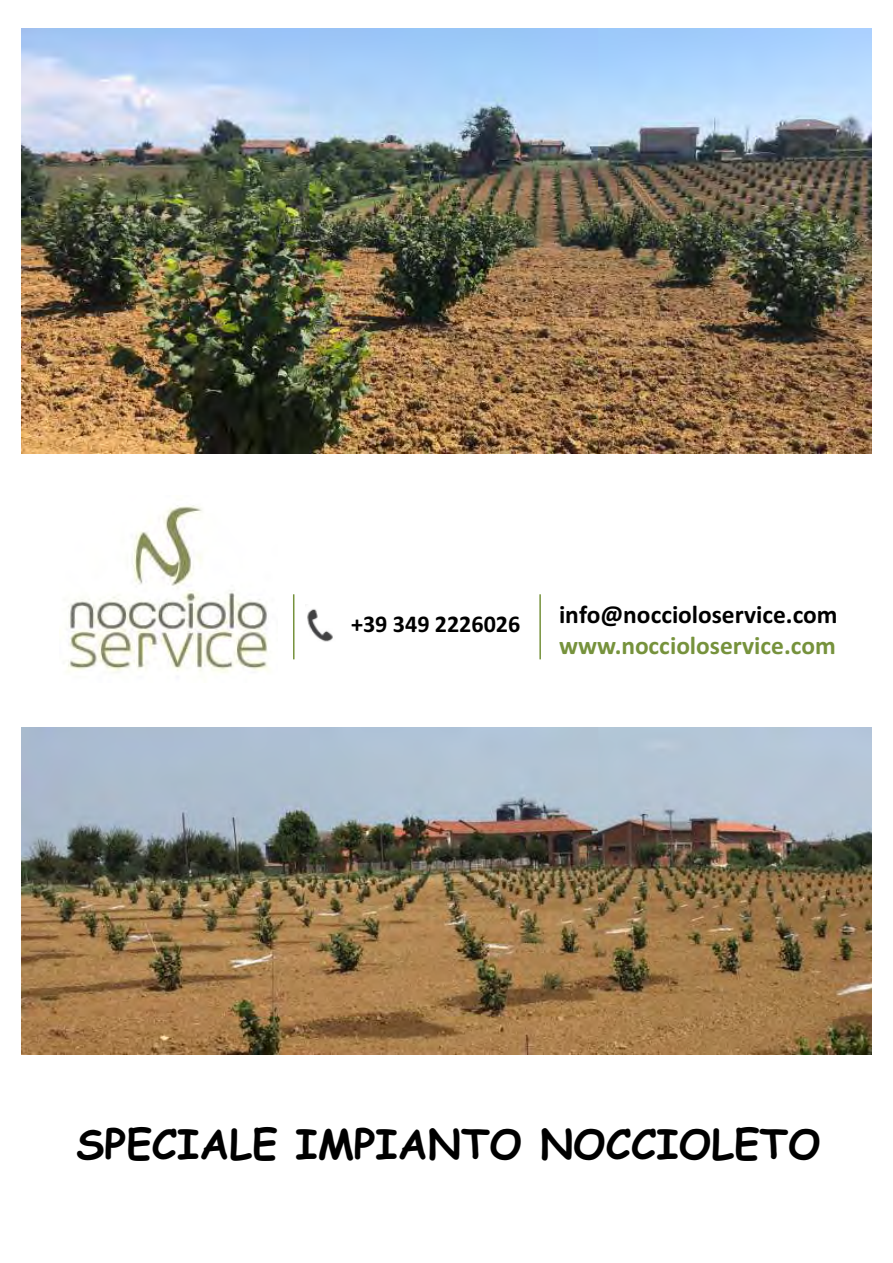
<style>
.page{position:relative;width:893px;height:1263px;background:#fff}
.page>*{position:absolute;margin:0;border:0;box-sizing:border-box;transform-origin:0 0}
.t1{font:700 40.95px "Comic Sans MS";color:#000}
.t2{font:700 25.5px "Calibri";color:#000}
.t3{font:700 25.5px "Calibri";color:#76923c}
.t4{font:700 24.15px "Calibri";color:#000}
</style>
<div class="page">
<img style="left:21px;top:727px;width:851px;height:327px">
<img style="left:68px;top:505px;width:201px;height:168px">
<hr style="left:293px;top:594px;width:2px;height:65px;background:#76923c">
<hr style="left:539px;top:594px;width:2px;height:65px;background:#76923c">
<img style="left:307px;top:609px;width:26px;height:33px">
<img style="left:21px;top:29px;width:851px;height:425px">
<p class="t4" style="left:351px;top:614px;width:171px">+39 349 2226026</p>
<p class="t2" style="left:559px;top:604px;width:280px">info@noccioloservice.com</p>
<p class="t3" style="left:559px;top:635px;width:278px">www.noccioloservice.com</p>
<p class="t1" style="left:76px;top:1126px;width:746px">SPECIALE IMPIANTO NOCCIOLETO</p>
</div>
